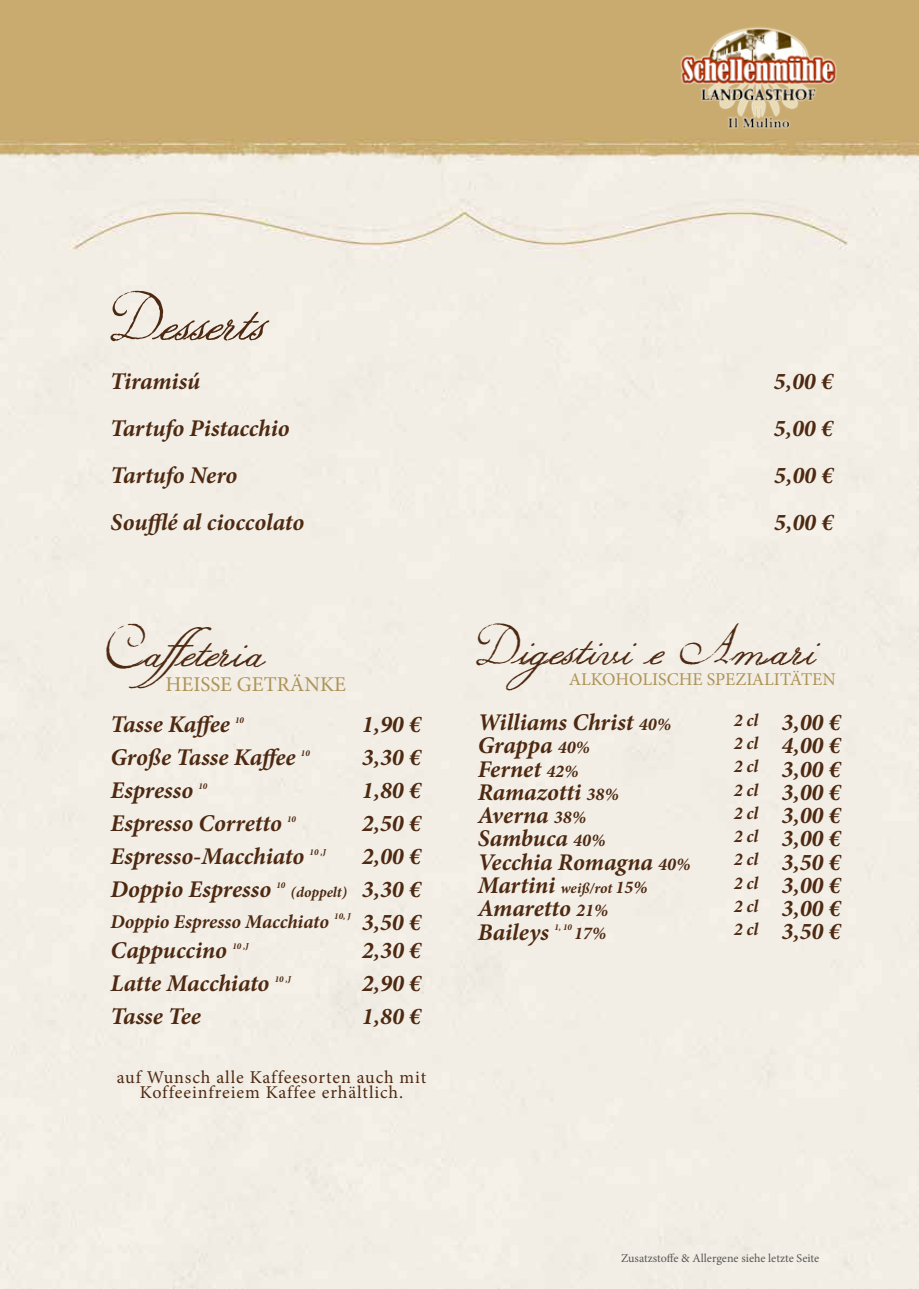
<style>
.page{position:relative;width:919px;height:1289px;background:#fff}
.page>*{position:absolute;margin:0;border:0;box-sizing:border-box;transform-origin:0 0}
.t1{font:54px "Volutes";color:#4e2911}
.t2{font:45px "Volutes";color:#4e2911}
.t3{font:italic 700 24px/23.2px "Minion Pro";letter-spacing:-.005em;color:#4e2911}
.t4{font:21px "Minion Pro";color:#ae9357}
.t5{font:italic 700 19.5px "Minion Pro";letter-spacing:-.005em;color:#4e2911}
.t6{font:18px/15px "Minion Pro";letter-spacing:.05em;color:#4e2911;text-align:center}
.t7{font:italic 700 18px/23.2px "Minion Pro";letter-spacing:-.01em;color:#4e2911;text-align:justify}
.t8{font:18px "Minion Pro";color:#ae9357}
.t9{font:italic 700 15px "Minion Pro";letter-spacing:-.005em;color:#4e2911}
.t10{font:12px "Minion Pro";color:#575756}
.t11{font:italic 700 9px "Minion Pro";color:#4e2911}
.s1{font-size:18px}
.s2{font-size:24px}
</style>
<div class="page">
<img style="left:0;top:0;width:918px;height:1288px">
<img style="left:678px;top:27px;width:160px;height:106px">
<h1 class="t1" style="left:110px;top:289px;width:154px">Desserts</h1>
<p class="t3" style="left:110px;top:369px;width:91px">Tiramisú</p>
<p class="t3" style="left:773px;top:369px;width:61px">5,00 €</p>
<p class="t3" style="left:110px;top:416px;width:181px">Tartufo Pistacchio</p>
<p class="t3" style="left:773px;top:416px;width:61px">5,00 €</p>
<p class="t3" style="left:111px;top:463px;width:128px">Tartufo Nero</p>
<p class="t3" style="left:774px;top:463px;width:61px">5,00 €</p>
<p class="t3" style="left:111px;top:510px;width:195px">Soufflé al cioccolato</p>
<p class="t3" style="left:774px;top:510px;width:61px">5,00 €</p>
<h2 class="t2" style="left:105px;top:624px;width:159px">Caffeteria</h2>
<p class="t4" style="left:165px;top:670px;width:182px">HEISSE GETRÄNKE</p>
<p class="t3" style="left:110px;top:712px;width:121px">Tasse Kaffee</p>
<p class="t11" style="left:235px;top:713px;width:10px">10</p>
<p class="t3" style="left:362px;top:712px;width:61px">1,90 €</p>
<p class="t3" style="left:110px;top:745px;width:187px">Große Tasse Kaffee</p>
<p class="t11" style="left:301px;top:746px;width:10px">10</p>
<p class="t3" style="left:362px;top:745px;width:61px">3,30 €</p>
<p class="t3" style="left:110px;top:778px;width:84px">Espresso</p>
<p class="t11" style="left:198px;top:779px;width:10px">10</p>
<p class="t3" style="left:362px;top:778px;width:61px">1,80 €</p>
<p class="t3" style="left:110px;top:811px;width:173px">Espresso Corretto</p>
<p class="t11" style="left:287px;top:812px;width:10px">10</p>
<p class="t3" style="left:362px;top:811px;width:61px">2,50 €</p>
<p class="t3" style="left:110px;top:844px;width:195px">Espresso-Macchiato</p>
<p class="t11" style="left:309px;top:845px;width:18px">10 ,J</p>
<p class="t3" style="left:110px;top:877px;width:162px">Doppio Espresso</p>
<p class="t11" style="left:276px;top:878px;width:10px">10</p>
<p class="t9" style="left:290px;top:881px;width:58px">(doppelt)</p>
<p class="t3" style="left:362px;top:839px;width:61px;line-height:33px">2,00 €<br>3,30 €</p>
<p class="t5" style="left:110px;top:907px;width:220px">Doppio Espresso Macchiato</p>
<p class="t11" style="left:334px;top:909px;width:18px">10, J</p>
<p class="t3" style="left:362px;top:910px;width:61px">3,50 €</p>
<p class="t3" style="left:111px;top:938px;width:118px">Cappuccino</p>
<p class="t11" style="left:232px;top:939px;width:18px">10 ,J</p>
<p class="t3" style="left:111px;top:971px;width:160px">Latte Macchiato</p>
<p class="t11" style="left:275px;top:972px;width:18px">10 ,J</p>
<p class="t3" style="left:111px;top:1004px;width:92px">Tasse Tee</p>
<p class="t3" style="left:362px;top:933px;width:61px;line-height:33px;text-align:justify">2,30 € 2,90 € 1,80 €</p>
<p class="t6" style="left:117px;top:1069px;width:311px">auf Wunsch alle Kaffeesorten auch mit<br>Koffeeinfreiem Kaffee erhältlich.</p>
<h2 class="t2" style="left:476px;top:622px;width:339px">Digestivi e Amari</h2>
<p class="t8" style="left:568px;top:667px;width:269px">ALKOHOLISCHE SPEZIALITÄTEN</p>
<p class="t3" style="left:477px;top:710px;width:214px">Williams Christ <span class="s1">40%<br></span>Grappa <span class="s1">40%<br></span>Fernet <span class="s1">42%<br></span>Ramazotti <span class="s1">38%<br></span>Averna <span class="s1">38%<br></span>Sambuca <span class="s1">40%<br></span>Vecchia Romagna <span class="s1">40%</span></p>
<p class="t9" style="left:477px;top:877px;width:171px"><span class="s2">Martini</span> weiß/rot <span class="s1">15%</span></p>
<p class="t3" style="left:477px;top:896px;width:132px">Amaretto <span class="s1">21%</span></p>
<p class="t7" style="left:733px;top:708px;width:26px">2 cl 2 cl 2 cl 2 cl 2 cl 2 cl 2 cl 2 cl 2 cl</p>
<p class="t3" style="left:781px;top:710px;width:61px;text-align:justify">3,00 € 4,00 € 3,00 € 3,00 € 3,00 € 3,00 € 3,50 € 3,00 € 3,00 €</p>
<p class="t3" style="left:477px;top:919px;width:73px">Baileys</p>
<p class="t11" style="left:554px;top:921px;width:19px">1, 10</p>
<p class="t7" style="left:574px;top:921px;width:34px">17%</p>
<p class="t3" style="left:733px;top:919px;width:108px"><sup>2</sup> <sup>cl</sup> 3,50 €</p>
<p class="t10" style="left:621px;top:1249px;width:199px">Zusatzstoffe &amp; Allergene siehe letzte Seite</p>
</div>
